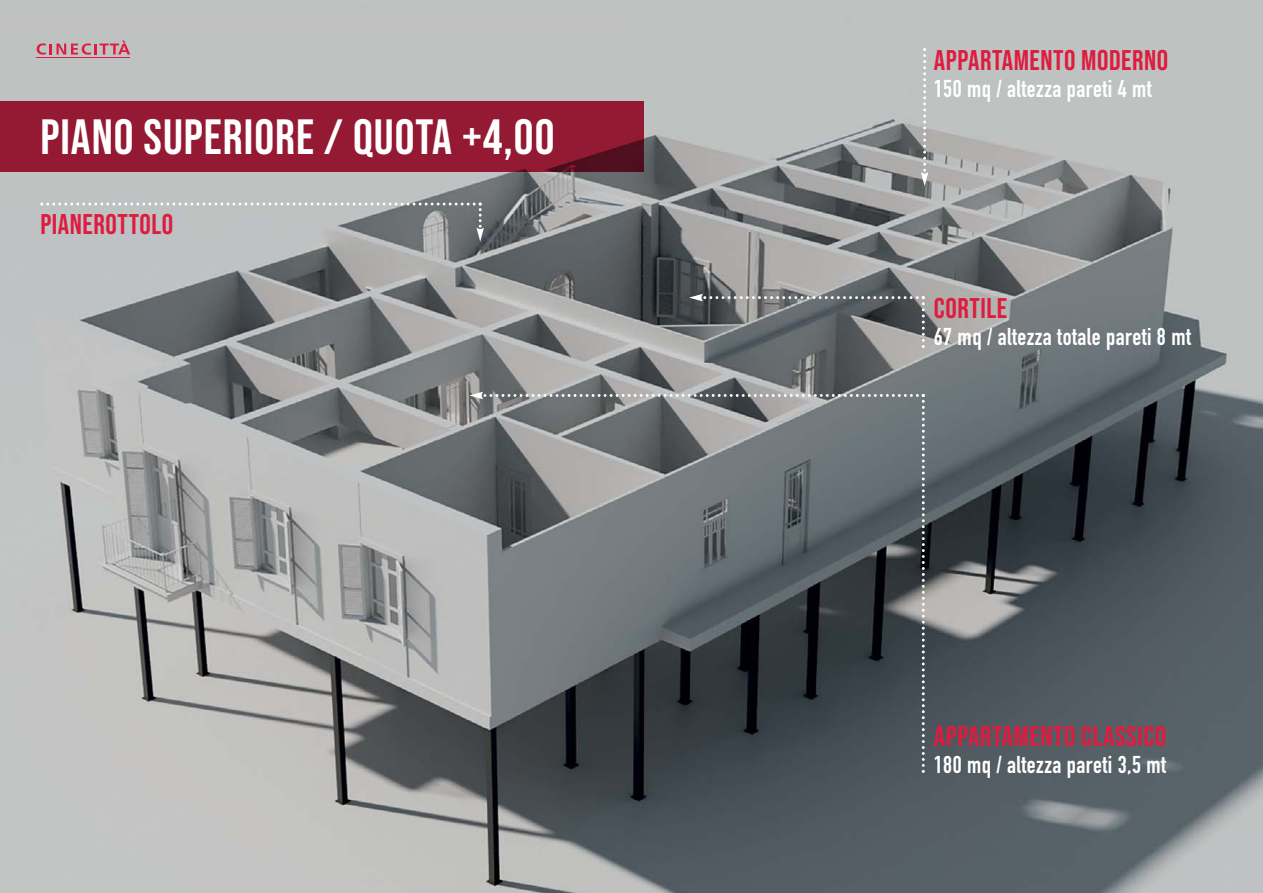
<style>
.page{position:relative;width:1263px;height:893px;background:#fff}
.page>*{position:absolute;margin:0;border:0;box-sizing:border-box;transform-origin:0 0}
.t1{font:49.5px "Bebas Neue";letter-spacing:.02em;color:#fff}
.t2{font:28.5px "Bebas Neue";letter-spacing:.02em;color:#de1c3f}
.t3{font:700 24px "DIN Condensed";letter-spacing:.02em;color:#fff}
</style>
<div class="page">
<img style="left:0;top:0;width:1263px;height:893px">
<div style="left:0;top:101px;width:643px;height:70px;background:#941a33"></div>
<hr style="left:36px;top:58px;width:94px;height:1px;background:#de1c41">
<svg style="left:37px;top:41px;width:93px;height:14px"></svg>
<svg style="left:921px;top:48px;width:7px;height:138px"></svg>
<svg style="left:469px;top:392px;width:456px;height:381px"></svg>
<svg style="left:689px;top:294px;width:236px;height:54px"></svg>
<svg style="left:40px;top:203px;width:444px;height:39px"></svg>
<h1 class="t1" style="left:40px;top:108px;width:516px">PIANO SUPERIORE / QUOTA +4,00</h1>
<p class="t2" style="left:40px;top:208px;width:134px">PIANEROTTOLO</p>
<p class="t2" style="left:934px;top:43px;width:236px">APPARTAMENTO MODERNO</p>
<p class="t3" style="left:934px;top:80px;width:219px">150 mq / altezza pareti 4 mt</p>
<p class="t2" style="left:934px;top:292px;width:75px">CORTILE</p>
<p class="t3" style="left:934px;top:328px;width:258px">67 mq / altezza totale pareti 8 mt</p>
<p class="t2" style="left:934px;top:719px;width:234px">APPARTAMENTO CLASSICO</p>
<p class="t3" style="left:934px;top:756px;width:234px">180 mq / altezza pareti 3,5 mt</p>
</div>
